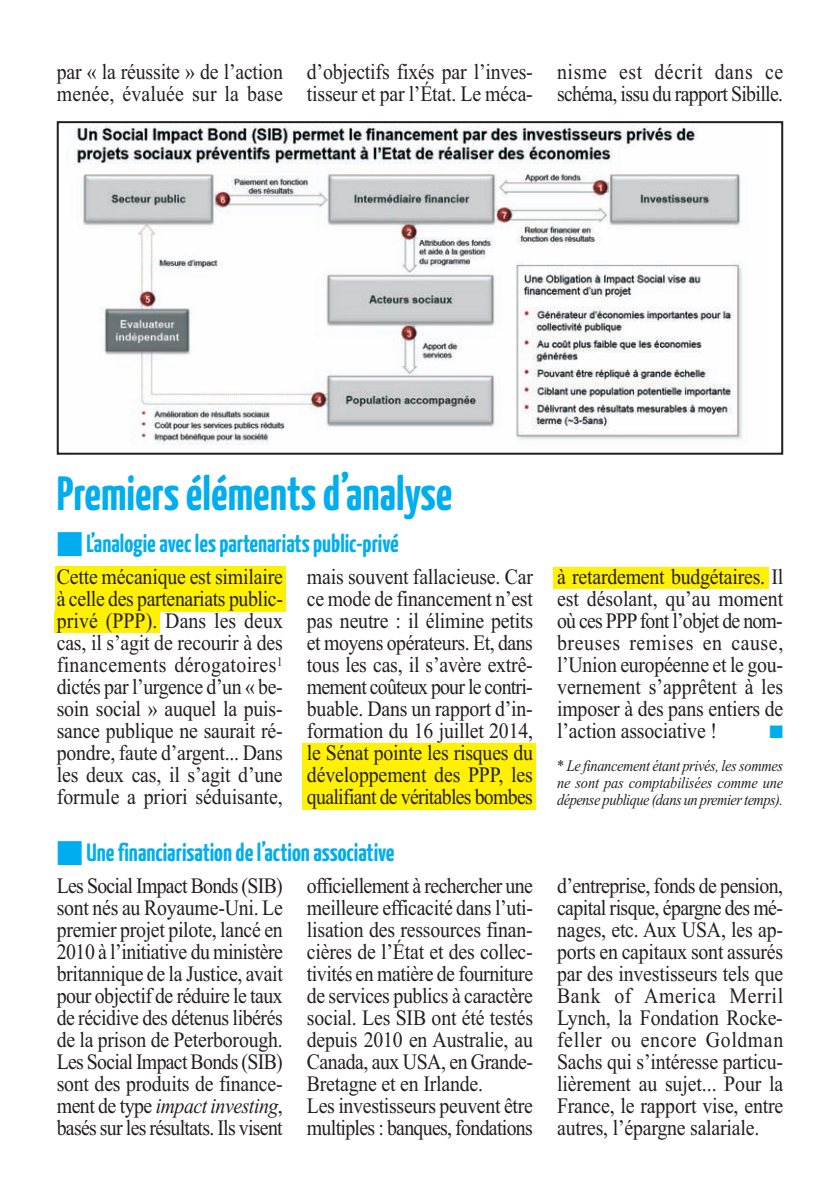
<style>
.page{position:relative;width:840px;height:1191px;background:#fff}
.page>*{position:absolute;margin:0;border:0;box-sizing:border-box;transform-origin:0 0}
.t1{font:700 48px "Yanone Kaffeesatz";color:#00aeef}
.t2{font:700 25px "Yanone Kaffeesatz";color:#00aeef}
.t3{font:22px/22px "Times New Roman";letter-spacing:-.01em;color:#231f20;text-align:justify;scale:.9 1}
.t4{font:22px/22px "Times New Roman";letter-spacing:-.035em;color:#231f20;scale:.9 1}
.t5{font:18px "Zapf Dingbats";color:#00aeef}
.t6{font:italic 16px/17px "Times New Roman";letter-spacing:-.035em;color:#231f20;text-align:justify;scale:.9 1}
.s1{font-style:italic}
</style>
<div class="page">
<div style="left:552px;top:567px;width:215px;height:21px;background:#fff101"></div>
<div style="left:55px;top:566px;width:230px;height:45px;background:#fff101"></div>
<div style="left:55px;top:611px;width:105px;height:22px;background:#fff101"></div>
<div style="left:302px;top:744px;width:233px;height:66px;background:#fff101"></div>
<div style="left:57px;top:121px;width:725px;height:334px;border:2px solid #231f20"></div>
<img style="left:83px;top:174px;width:660px;height:271px">
<img style="left:74px;top:126px;width:624px;height:46px">
<p class="t3" style="left:57px;top:60px;width:252px">par « la réussite » de l’action menée, évaluée sur la base</p>
<p class="t3" style="left:307px;top:60px;width:252px">d’objectifs fixés par l’inves&shy;tisseur et par l’État. Le méca-</p>
<p class="t4" style="left:556px;top:60px;width:252px">nisme est décrit dans ce schéma, issu du rapport Sibille.</p>
<h1 class="t1" style="left:57px;top:476px;width:397px">Premiers éléments d’analyse</h1>
<p class="t2" style="left:57px;top:535px;width:343px">■L’analogie avec les partenariats public-privé</p>
<p class="t3" style="left:57px;top:565px;width:253px">Cette mécanique est similaire à celle des partenariats public&shy;privé (PPP). Dans les deux cas, il s’agit de recourir à des financements dérogatoires<sup>1 </sup>dictés par l’urgence d’un « be&shy;soin social » auquel la puis&shy;sance publique ne saurait ré&shy;pondre, faute d’argent... Dans les deux cas, il s’agit d’une formule a priori séduisante,</p>
<p class="t3" style="left:307px;top:565px;width:253px">mais souvent fallacieuse. Car ce mode de financement n’est pas neutre : il élimine petits et moyens opérateurs. Et, dans tous les cas, il s’avère extrê&shy;mement coûteux pour le contri&shy;buable. Dans un rapport d’in&shy;formation du 16 juillet 2014, le Sénat pointe les risques du développement des PPP, les qualifiant de véritables bombes</p>
<p class="t3" style="left:556px;top:565px;width:253px">à retardement budgétaires. Il est désolant, qu’au moment où ces PPP font l’objet de nom&shy;breuses remises en cause, l’Union européenne et le gou&shy;vernement s’apprêtent à les imposer à des pans entiers de l’action associative !</p>
<p class="t5" style="left:769px;top:721px;width:15px">■</p>
<p class="t6" style="left:556px;top:757px;width:252px">* Le financement étant privés, les sommes ne sont pas comptabilisées comme une dépense publique (dans un premier temps).</p>
<p class="t2" style="left:57px;top:843px;width:339px">■Une financiarisation de l’action associative</p>
<p class="t3" style="left:57px;top:874px;width:253px">Les Social Impact Bonds (SIB) sont nés au Royaume-Uni. Le premier projet pilote, lancé en 2010 à l’initiative du ministère britannique de la Justice, avait pour objectif de réduire le taux de récidive des détenus libérés de la prison de Peterborough.<br>Les Social Impact Bonds (SIB) sont des produits de finance&shy;ment de type <span class="s1">impact investing</span>, basés sur les résultats. Ils visent</p>
<p class="t3" style="left:307px;top:874px;width:253px;text-align:left">officiellement à rechercher une meilleure efficacité dans l’uti&shy;lisation des ressources finan&shy;cières de l’État et des collec&shy;tivités en matière de fourniture de services publics à caractère social. Les SIB ont été testés depuis 2010 en Australie, au<br>Canada, aux USA, en Grande-<br>Bretagne et en Irlande.<br>Les investisseurs peuvent être multiples : banques, fondations</p>
<p class="t3" style="left:556px;top:874px;width:253px">d’entreprise, fonds de pension, capital risque, épargne des mé&shy;nages, etc. Aux USA, les ap&shy;ports en capitaux sont assurés par des investisseurs tels que Bank of America Merril Lynch, la Fondation Rocke&shy;feller ou encore Goldman Sachs qui s’intéresse particu&shy;lièrement au sujet... Pour la France, le rapport vise, entre autres, l’épargne salariale.</p>
</div>
